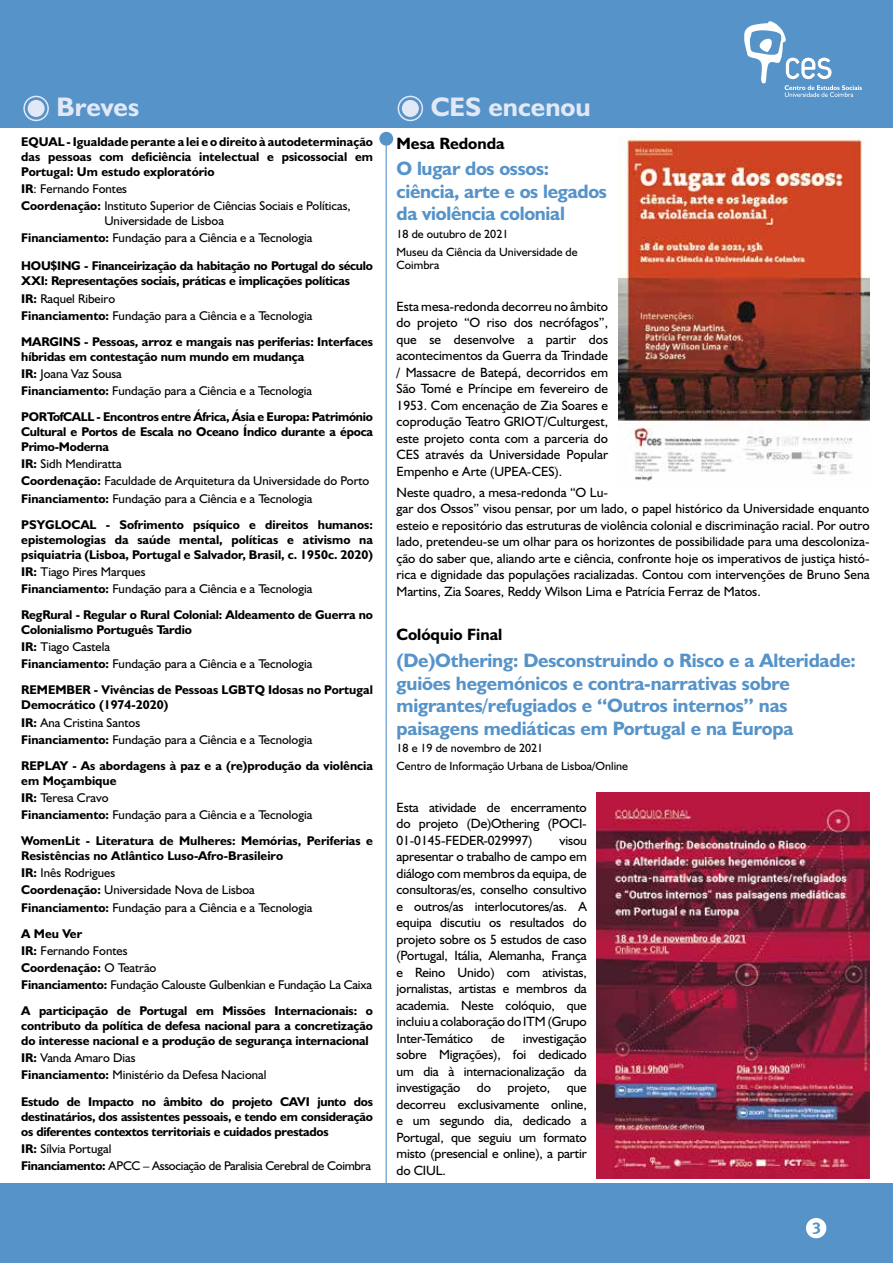
<style>
.page{position:relative;width:893px;height:1263px;background:#fff}
.page>*{position:absolute;margin:0;border:0;box-sizing:border-box;transform-origin:0 0}
.t1{font:700 27px "Humanist 521 BT";color:#e2e8f5}
.t2{font:700 19.5px/22.5px "Humanist 521 BT";letter-spacing:-.01em;color:#5693c9}
.t3{font:700 16.5px "Humanist 521 BT";color:#000}
.t4{font:13.5px/16.5px "Humanist 521 BT";color:#000;text-align:justify}
.t5{font:700 12.75px/15px "Humanist 521 BT";letter-spacing:-.01em;color:#000}
.t6{font:12.75px/17.1px "Humanist 521 BT";color:#000}
.t7{font:12.75px/17.1px "Humanist 521 BT";letter-spacing:-.02em;color:#000}
.t8{font:12px/17.7px "Humanist 521 BT";color:#000}
.s1{font-weight:700}
</style>
<div class="page">
<div style="left:0;top:1183px;width:893px;height:80px;background:#5693c9"></div>
<div style="left:0;top:0;width:893px;height:128px;background:#5693c9"></div>
<svg style="left:806px;top:1218px;width:20px;height:20px"></svg>
<div style="left:28px;top:101px;width:16px;height:15px;background:#e2e8f5;border-radius:50%"></div>
<div style="left:28px;top:100px;width:17px;height:17px;border:2px solid #e2e8f5;border-radius:50%"></div>
<div style="left:23px;top:96px;width:26px;height:25px;border:2px solid #e2e8f5;border-radius:50%"></div>
<hr style="left:386px;top:145px;width:1px;height:1049px;background:#5693c9">
<div style="left:380px;top:133px;width:12px;height:12px;background:#5693c9;border-radius:50%"></div>
<div style="left:379px;top:132px;width:14px;height:14px;border:2px solid #5693c9;border-radius:50%"></div>
<div style="left:403px;top:101px;width:15px;height:15px;background:#e2e8f5;border-radius:50%"></div>
<div style="left:402px;top:100px;width:17px;height:17px;border:2px solid #e2e8f5;border-radius:50%"></div>
<div style="left:398px;top:96px;width:25px;height:25px;border:2px solid #e2e8f5;border-radius:50%"></div>
<svg style="left:744px;top:21px;width:118px;height:76px"></svg>
<img style="left:596px;top:792px;width:273px;height:386px">
<img style="left:619px;top:136px;width:251px;height:345px">
<h1 class="t1" style="left:57px;top:90px;width:84px">Breves</h1>
<h1 class="t1" style="left:431px;top:90px;width:162px">CES encenou</h1>
<p class="t5" style="left:21px;top:134px;width:353px;text-align:justify">EQUAL - Igualdade perante a lei e o direito à autodeterminação das pessoas com deficiência intelectual e psicossocial em Portugal: Um estudo exploratório</p>
<p class="t6" style="left:21px;top:180px;width:331px"><span class="s1">IR</span>: Fernando Fontes<br><span class="s1">Coordenação:</span> Instituto Superior de Ciências Sociais e Políticas,</p>
<p class="t6" style="left:21px;top:212px;width:293px;text-align:center">Universidade de Lisboa<br><span class="s1">Financiamento:</span> Fundação para a Ciência e a Tecnologia</p>
<p class="t5" style="left:21px;top:258px;width:353px">HOU$ING - Financeirização da habitação no Portugal do século<br>XXI: Representações sociais, práticas e implicações políticas</p>
<p class="t6" style="left:21px;top:289px;width:293px"><span class="s1">IR:</span> Raquel Ribeiro<br><span class="s1">Financiamento:</span> Fundação para a Ciência e a Tecnologia</p>
<p class="t5" style="left:21px;top:334px;width:353px">MARGINS - Pessoas, arroz e mangais nas periferias: Interfaces híbridas em contestação num mundo em mudança</p>
<p class="t6" style="left:21px;top:365px;width:292px"><span class="s1">IR:</span> Joana Vaz Sousa<br><span class="s1">Financiamento:</span> Fundação para a Ciência e a Tecnologia</p>
<p class="t5" style="left:21px;top:409px;width:353px;text-align:justify">PORTofCALL - Encontros entre África, Ásia e Europa: Património Cultural e Portos de Escala no Oceano Índico durante a época Primo-Moderna</p>
<p class="t6" style="left:21px;top:455px;width:350px"><span class="s1">IR:</span> Sidh Mendiratta<br><span class="s1">Coordenação:</span> Faculdade de Arquitetura da Universidade do Porto<br><span class="s1">Financiamento:</span> Fundação para a Ciência e a Tecnologia</p>
<p class="t5" style="left:21px;top:516px;width:353px;text-align:justify">PSYGLOCAL - Sofrimento psíquico e direitos humanos: epistemologias da saúde mental, políticas e ativismo na psiquiatria (Lisboa, Portugal e Salvador, Brasil, c. 1950c. 2020)</p>
<p class="t6" style="left:21px;top:563px;width:293px"><span class="s1">IR:</span> Tiago Pires Marques<br><span class="s1">Financiamento:</span> Fundação para a Ciência e a Tecnologia</p>
<p class="t5" style="left:21px;top:607px;width:353px">RegRural - Regular o Rural Colonial: Aldeamento de Guerra no<br>Colonialismo Português Tardio</p>
<p class="t6" style="left:21px;top:638px;width:293px"><span class="s1">IR:</span> Tiago Castela<br><span class="s1">Financiamento:</span> Fundação para a Ciência e a Tecnologia</p>
<p class="t5" style="left:21px;top:682px;width:353px">REMEMBER - Vivências de Pessoas LGBTQ Idosas no Portugal<br>Democrático (1974-2020)</p>
<p class="t6" style="left:21px;top:713px;width:293px"><span class="s1">IR:</span> Ana Cristina Santos<br><span class="s1">Financiamento:</span> Fundação para a Ciência e a Tecnologia</p>
<p class="t5" style="left:21px;top:758px;width:353px">REPLAY - As abordagens à paz e a (re)produção da violência em Moçambique</p>
<p class="t6" style="left:21px;top:789px;width:293px"><span class="s1">IR:</span> Teresa Cravo<br><span class="s1">Financiamento:</span> Fundação para a Ciência e a Tecnologia</p>
<p class="t5" style="left:21px;top:833px;width:353px">WomenLit - Literatura de Mulheres: Memórias, Periferias e<br>Resistências no Atlântico Luso-Afro-Brasileiro</p>
<p class="t6" style="left:21px;top:864px;width:293px"><span class="s1">IR:</span> Inês Rodrigues<br><span class="s1">Coordenação:</span> Universidade Nova de Lisboa<br><span class="s1">Financiamento:</span> Fundação para a Ciência e a Tecnologia</p>
<p class="t6" style="left:21px;top:924px;width:352px"><span class="s1">A Meu Ver<br>IR:</span> Fernando Fontes<br><span class="s1">Coordenação:</span> O Teatrão<br><span class="s1">Financiamento:</span> Fundação Calouste Gulbenkian e Fundação La Caixa</p>
<p class="t5" style="left:21px;top:1003px;width:353px;text-align:justify">A participação de Portugal em Missões Internacionais: o contributo da política de defesa nacional para a concretização do interesse nacional e a produção de segurança internacional</p>
<p class="t6" style="left:21px;top:1049px;width:247px"><span class="s1">IR:</span> Vanda Amaro Dias<br><span class="s1">Financiamento:</span> Ministério da Defesa Nacional</p>
<p class="t5" style="left:21px;top:1093px;width:353px;text-align:justify">Estudo de Impacto no âmbito do projeto CAVI junto dos destinatários, dos assistentes pessoais, e tendo em consideração os diferentes contextos territoriais e cuidados prestados</p>
<p class="t7" style="left:21px;top:1139px;width:351px"><span class="s1">IR:</span> Sílvia Portugal<br><span class="s1">Financiamento:</span> APCC – Associação de Paralisia Cerebral de Coimbra</p>
<p class="t3" style="left:396px;top:133px;width:110px">Mesa Redonda</p>
<h2 class="t2" style="left:396px;top:157px;width:212px">O lugar dos ossos: ciência, arte e os legados da violência colonial</h2>
<p class="t8" style="left:396px;top:225px;width:183px">18 de outubro de 2021<br>Museu da Ciência da Universidade de</p>
<p class="t8" style="left:396px;top:256px;width:44px">Coimbra</p>
<p class="t4" style="left:396px;top:298px;width:213px">Esta mesa-redonda decorreu no âmbito do projeto “O riso dos necrófagos”, que se desenvolve a partir dos acontecimentos da Guerra da Trindade / Massacre de Batepá, decorridos em São Tomé e Príncipe em fevereiro de 1953. Com encenação de Zia Soares e coprodução Teatro GRIOT/Culturgest, este projeto conta com a parceria do CES através da Universidade Popular Empenho e Arte (UPEA-CES).</p>
<p class="t4" style="left:396px;top:484px;width:475px;text-align:left">Neste quadro, a mesa-redonda “O Lu-<br>gar dos Ossos” visou pensar, por um lado, o papel histórico da Universidade enquanto esteio e repositório das estruturas de violência colonial e discriminação racial. Por outro lado, pretendeu-se um olhar para os horizontes de possibilidade para uma descoloniza&shy;ção do saber que, aliando arte e ciência, confronte hoje os imperativos de justiça histó&shy;rica e dignidade das populações racializadas. Contou com intervenções de Bruno Sena Martins, Zia Soares, Reddy Wilson Lima e Patrícia Ferraz de Matos.</p>
<p class="t3" style="left:396px;top:624px;width:107px">Colóquio Final</p>
<h2 class="t2" style="left:396px;top:649px;width:461px">(De)Othering: Desconstruindo o Risco e a Alteridade: guiões hegemónicos e contra-narrativas sobre migrantes/refugiados e “Outros internos” nas paisagens mediáticas em Portugal e na Europa</h2>
<p class="t8" style="left:396px;top:739px;width:233px">18 e 19 de novembro de 2021<br>Centro de Informação Urbana de Lisboa/Online</p>
<p class="t4" style="left:396px;top:798px;width:192px">Esta atividade de encerramento do projeto (De)Othering (POCI-01-0145-FEDER-029997)</p>
<p class="t4" style="left:396px;top:831px;width:192px;text-indent:163px">visou apresentar o trabalho de campo em diálogo com membros da equipa, de consultoras/es, conselho consultivo e outros/as interlocutores/as. A equipa discutiu os resultados do projeto sobre os 5 estudos de caso (Portugal, Itália, Alemanha, França e Reino Unido) com ativistas, jornalistas, artistas e membros da academia. Neste colóquio, que incluiu a colaboração do ITM (Grupo Inter-Temático</p>
<p class="t4" style="left:491px;top:1029px;width:15px">de</p>
<p class="t4" style="left:396px;top:1029px;width:192px;text-indent:126px">investigação sobre Migrações), foi dedicado um dia à internacionalização da investigação do projeto, que decorreu exclusivamente online, e um segundo dia, dedicado a Portugal, que seguiu um formato misto (presencial e online), a partir do CIUL.</p>
</div>
